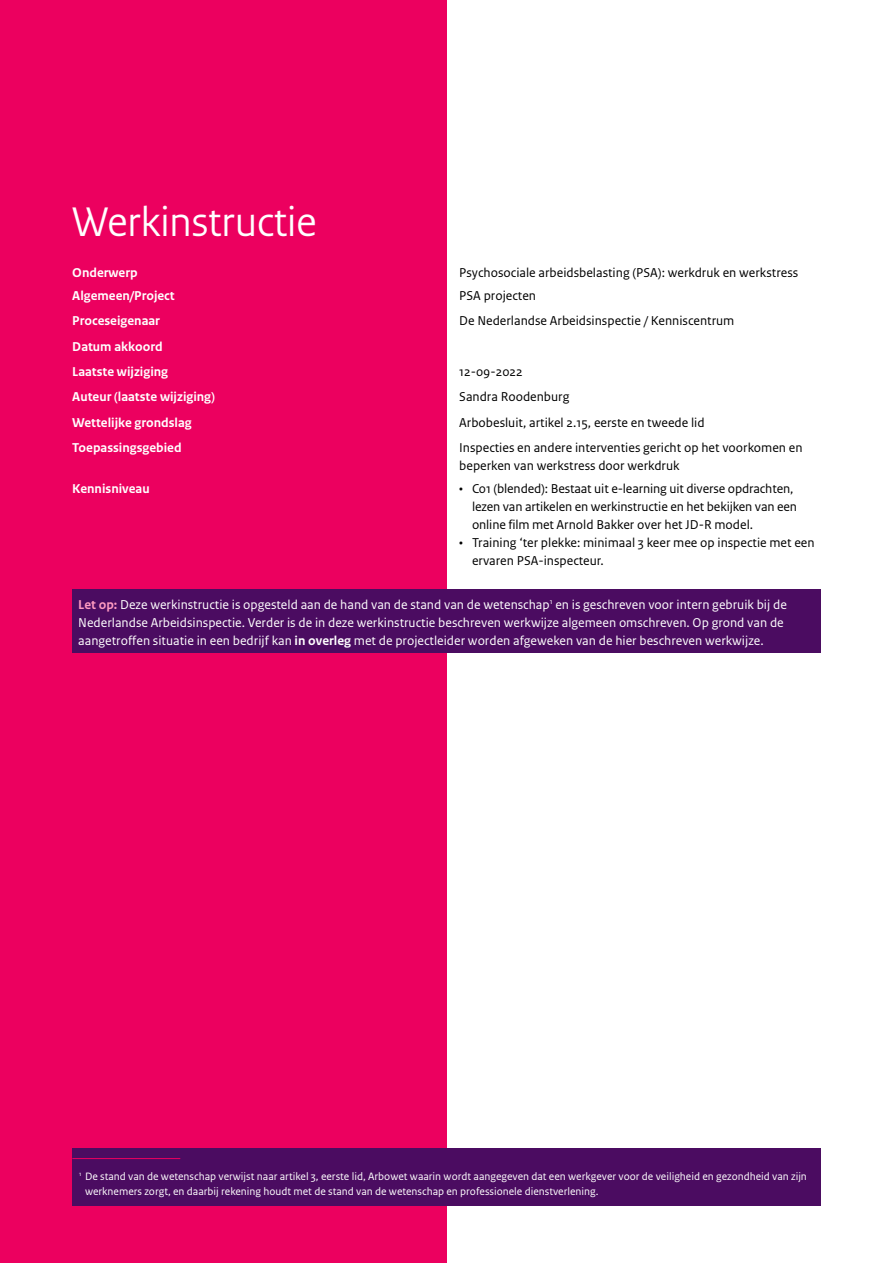
<style>
.page{position:relative;width:893px;height:1263px;background:#fff}
.page>*{position:absolute;margin:0;border:0;box-sizing:border-box;transform-origin:0 0}
.H2_Kop_Werkinstructi{font:43.5px "Rijksoverheid Sans Heading";color:#fff}
.Werkinstructie_tabel{font:13.5px/18px "Rijksoverheid Sans Text";color:#000}
.Werkinstructie_tabel-2{font:13.5px/18px "Rijksoverheid Sans Text";color:#fff}
.Werkinstructie_tabel-3{font:700 13.5px "Rijksoverheid Sans Text";color:#fff}
.Voetnoot{font:11.25px/15px "Rijksoverheid Sans Text";color:#fff}
.s1{font-weight:700;color:#ff9bc1}
.s2{font-weight:700}
</style>
<div class="page">
<div style="left:0;top:0;width:446px;height:1263px;background:#ec005f"></div>
<div style="left:72px;top:1148px;width:749px;height:57px;background:#4b0c61"></div>
<div style="left:72px;top:589px;width:749px;height:64px;background:#4b0c61"></div>
<hr style="left:72px;top:1158px;width:108px;height:1px;background:#ec005f">
<h2 class="H2_Kop_Werkinstructi" style="left:72px;top:197px;width:246px">Werkinstructie</h2>
<p class="Werkinstructie_tabel-3" style="left:72px;top:265px;width:67px">Onderwerp</p>
<p class="Werkinstructie_tabel" style="left:459px;top:264px;width:340px">Psychosociale arbeidsbelasting (PSA): werkdruk en werkstress</p>
<p class="Werkinstructie_tabel-3" style="left:72px;top:288px;width:104px">Algemeen/Project</p>
<p class="Werkinstructie_tabel" style="left:459px;top:286px;width:78px">PSA projecten</p>
<p class="Werkinstructie_tabel-3" style="left:72px;top:313px;width:89px">Proceseigenaar</p>
<p class="Werkinstructie_tabel" style="left:459px;top:312px;width:277px">De Nederlandse Arbeidsinspectie / Kenniscentrum</p>
<p class="Werkinstructie_tabel-3" style="left:72px;top:339px;width:92px">Datum akkoord</p>
<p class="Werkinstructie_tabel-3" style="left:72px;top:364px;width:97px">Laatste wijziging</p>
<p class="Werkinstructie_tabel" style="left:459px;top:363px;width:65px">12-09-2022</p>
<p class="Werkinstructie_tabel-3" style="left:72px;top:389px;width:144px">Auteur (laatste wijziging)</p>
<p class="Werkinstructie_tabel" style="left:459px;top:388px;width:112px">Sandra Roodenburg</p>
<p class="Werkinstructie_tabel-3" style="left:72px;top:415px;width:121px">Wettelijke grondslag</p>
<p class="Werkinstructie_tabel" style="left:459px;top:414px;width:247px">Arbobesluit, artikel 2.15, eerste en tweede lid</p>
<p class="Werkinstructie_tabel-3" style="left:72px;top:440px;width:111px">Toepassingsgebied</p>
<p class="Werkinstructie_tabel" style="left:459px;top:439px;width:345px">Inspecties en andere interventies gericht op het voorkomen en beperken van werkstress door werkdruk</p>
<p class="Werkinstructie_tabel-3" style="left:72px;top:481px;width:79px">Kennisniveau</p>
<p class="Werkinstructie_tabel" style="left:472px;top:480px;width:327px;text-indent:-13px">• C01 (blended): Bestaat uit e-learning uit diverse opdrachten, lezen van artikelen en werkinstructie en het bekijken van een online film met Arnold Bakker over het JD-R model.</p>
<p class="Werkinstructie_tabel" style="left:472px;top:534px;width:344px;text-indent:-13px">• Training ‘ter plekke: minimaal 3 keer mee op inspectie met een ervaren PSA-inspecteur.</p>
<p class="Werkinstructie_tabel-2" style="left:78px;top:595px;width:710px"><span class="s1">Let op:</span> Deze werkinstructie is opgesteld aan de hand van de stand van de wetenschap<sup>1</sup> en is geschreven voor intern gebruik bij de<br>Nederlandse Arbeidsinspectie. Verder is de in deze werkinstructie beschreven werkwijze algemeen omschreven. Op grond van de aangetroffen situatie in een bedrijf kan <span class="s2">in overleg</span> met de projectleider worden afgeweken van de hier beschreven werkwijze.</p>
<p class="Voetnoot" style="left:85px;top:1169px;width:723px;text-indent:-6px"><sup>1</sup> De stand van de wetenschap verwijst naar artikel 3, eerste lid, Arbowet waarin wordt aangegeven dat een werkgever voor de veiligheid en gezondheid van zijn werknemers zorgt, en daarbij rekening houdt met de stand van de wetenschap en professionele dienstverlening.</p>
</div>
